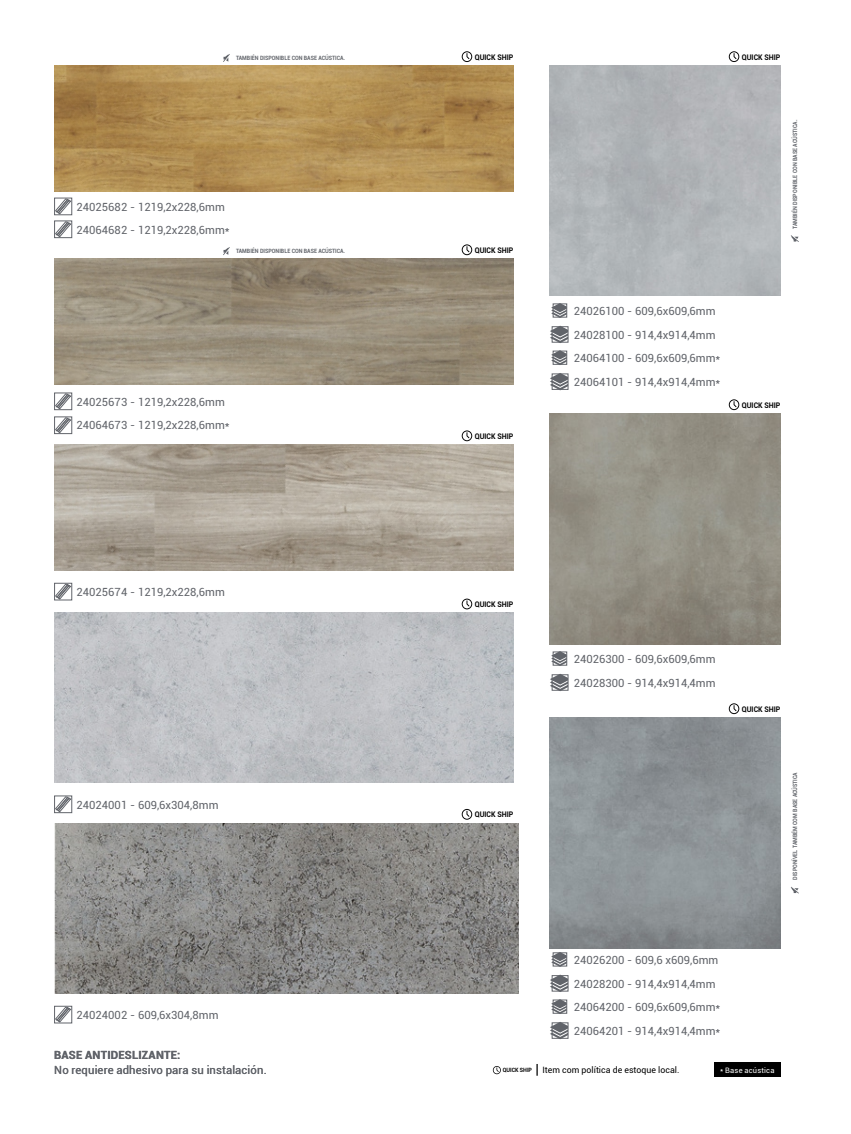
<style>
.page{position:relative;width:851px;height:1134px;background:#fff}
.page>*{position:absolute;margin:0;border:0;box-sizing:border-box;transform-origin:0 0}
.t1{font:11.25px/23.9px "Roboto";color:#61646a}
.t2{font:700 11.25px "Roboto";letter-spacing:.015em;color:#61646a}
.t3{font:8.75px "Roboto";color:#000}
.t4{font:700 7.75px "Roboto";color:#000;scale:.91 1}
.t5{font:7.5px "Roboto";letter-spacing:.025em;color:#fff}
.t6{font:700 5.88px "Roboto";color:#61646a;scale:.91 1}
.s1{font-weight:700;font-size:5.88px}
</style>
<div class="page">
<svg style="left:493px;top:1066px;width:8px;height:8px"></svg>
<svg style="left:536px;top:1064px;width:1px;height:12px"></svg>
<img style="left:54px;top:66px;width:459px;height:125px">
<div style="left:54px;top:198px;width:18px;height:17px;border:1px solid #61646a"></div>
<svg style="left:55px;top:198px;width:16px;height:16px"></svg>
<div style="left:54px;top:221px;width:18px;height:17px;border:1px solid #61646a"></div>
<svg style="left:55px;top:221px;width:16px;height:16px"></svg>
<div style="left:54px;top:417px;width:18px;height:17px;border:1px solid #61646a"></div>
<svg style="left:55px;top:417px;width:16px;height:16px"></svg>
<img style="left:54px;top:259px;width:459px;height:125px">
<div style="left:54px;top:393px;width:18px;height:17px;border:1px solid #61646a"></div>
<svg style="left:55px;top:393px;width:16px;height:16px"></svg>
<img style="left:54px;top:823px;width:464px;height:170px">
<div style="left:54px;top:1006px;width:18px;height:17px;border:1px solid #61646a"></div>
<svg style="left:55px;top:1007px;width:16px;height:15px"></svg>
<img style="left:54px;top:613px;width:459px;height:170px">
<div style="left:54px;top:796px;width:18px;height:17px;border:1px solid #61646a"></div>
<svg style="left:55px;top:796px;width:16px;height:16px"></svg>
<img style="left:54px;top:445px;width:459px;height:125px">
<div style="left:54px;top:583px;width:18px;height:17px;border:1px solid #61646a"></div>
<svg style="left:55px;top:584px;width:16px;height:16px"></svg>
<img style="left:549px;top:414px;width:231px;height:230px">
<svg style="left:223px;top:54px;width:7px;height:8px"></svg>
<svg style="left:223px;top:247px;width:7px;height:8px"></svg>
<svg style="left:790px;top:887px;width:8px;height:6px"></svg>
<svg style="left:551px;top:303px;width:15px;height:15px"></svg>
<svg style="left:550px;top:326px;width:18px;height:17px"></svg>
<svg style="left:551px;top:952px;width:15px;height:15px"></svg>
<svg style="left:550px;top:975px;width:18px;height:17px"></svg>
<svg style="left:551px;top:651px;width:15px;height:15px"></svg>
<svg style="left:550px;top:674px;width:18px;height:17px"></svg>
<svg style="left:551px;top:350px;width:15px;height:15px"></svg>
<svg style="left:550px;top:373px;width:18px;height:17px"></svg>
<svg style="left:551px;top:999px;width:15px;height:15px"></svg>
<svg style="left:550px;top:1022px;width:18px;height:17px"></svg>
<svg style="left:728px;top:51px;width:11px;height:11px"></svg>
<svg style="left:461px;top:51px;width:11px;height:11px"></svg>
<svg style="left:461px;top:244px;width:11px;height:11px"></svg>
<svg style="left:461px;top:430px;width:11px;height:11px"></svg>
<svg style="left:461px;top:599px;width:11px;height:10px"></svg>
<svg style="left:461px;top:809px;width:11px;height:11px"></svg>
<svg style="left:728px;top:399px;width:11px;height:11px"></svg>
<svg style="left:728px;top:703px;width:11px;height:11px"></svg>
<div style="left:713px;top:1063px;width:67px;height:14px;background:#000"></div>
<svg style="left:790px;top:235px;width:8px;height:7px"></svg>
<p class="t6" style="left:236px;top:54px;width:121px">TAMBIÉN DISPONIBLE CON BASE ACÚSTICA.</p>
<p class="t1" style="left:77px;top:195px;width:154px;line-height:22.9px">24025682 - 1219,2x228,6mm<br>24064682 - 1219,2x228,6mm*</p>
<p class="t6" style="left:236px;top:247px;width:121px">TAMBIÉN DISPONIBLE CON BASE ACÚSTICA.</p>
<p class="t1" style="left:77px;top:389px;width:150px">24025673 - 1219,2x228,6mm</p>
<p class="t1" style="left:77px;top:413px;width:154px">24064673 - 1219,2x228,6mm*</p>
<p class="t1" style="left:77px;top:579px;width:150px">24025674 - 1219,2x228,6mm</p>
<p class="t1" style="left:77px;top:792px;width:143px">24024001 - 609,6x304,8mm</p>
<p class="t1" style="left:77px;top:1002px;width:143px">24024002 - 609,6x304,8mm</p>
<p class="t2" style="left:54px;top:1047px;width:128px">BASE ANTIDESLIZANTE:</p>
<p class="t1" style="left:54px;top:1058px;width:214px">No requiere adhesivo para su instalación.</p>
<p class="t4" style="left:474px;top:51px;width:44px">QUICK SHIP</p>
<p class="t4" style="left:741px;top:51px;width:44px">QUICK SHIP</p>
<p class="t4" style="left:474px;top:244px;width:44px">QUICK SHIP</p>
<p class="t4" style="left:474px;top:430px;width:44px">QUICK SHIP</p>
<p class="t6" style="left:790px;top:229px;width:121px;rotate:-90deg">TAMBIÉN DISPONIBLE CON BASE ACÚSTICA.</p>
<p class="t1" style="left:573px;top:298px;width:143px">24026100 - 609,6x609,6mm<br>24028100 - 914,4x914,4mm</p>
<p class="t1" style="left:573px;top:346px;width:148px">24064100 - 609,6x609,6mm*<br>24064101 - 914,4x914,4mm*</p>
<p class="t4" style="left:741px;top:399px;width:44px">QUICK SHIP</p>
<p class="t4" style="left:474px;top:599px;width:44px">QUICK SHIP</p>
<p class="t4" style="left:474px;top:809px;width:44px">QUICK SHIP</p>
<p class="t1" style="left:573px;top:646px;width:143px">24026300 - 609,6x609,6mm<br>24028300 - 914,4x914,4mm</p>
<p class="t4" style="left:741px;top:703px;width:44px">QUICK SHIP</p>
<p class="t6" style="left:790px;top:880px;width:120px;rotate:-90deg">DISPONÍVEL TAMBÉM COM BASE ACÚSTICA</p>
<p class="t1" style="left:573px;top:947px;width:146px">24026200 - 609,6 x609,6mm<br>24028200 - 914,4x914,4mm</p>
<p class="t1" style="left:573px;top:994px;width:148px">24064200 - 609,6x609,6mm*<br>24064201 - 914,4x914,4mm*</p>
<p class="t3" style="left:502px;top:1064px;width:178px"><span class="s1">QUICK SHIP</span> Item com política de estoque local.</p>
<p class="t5" style="left:720px;top:1065px;width:56px">* Base acústica</p>
</div>
